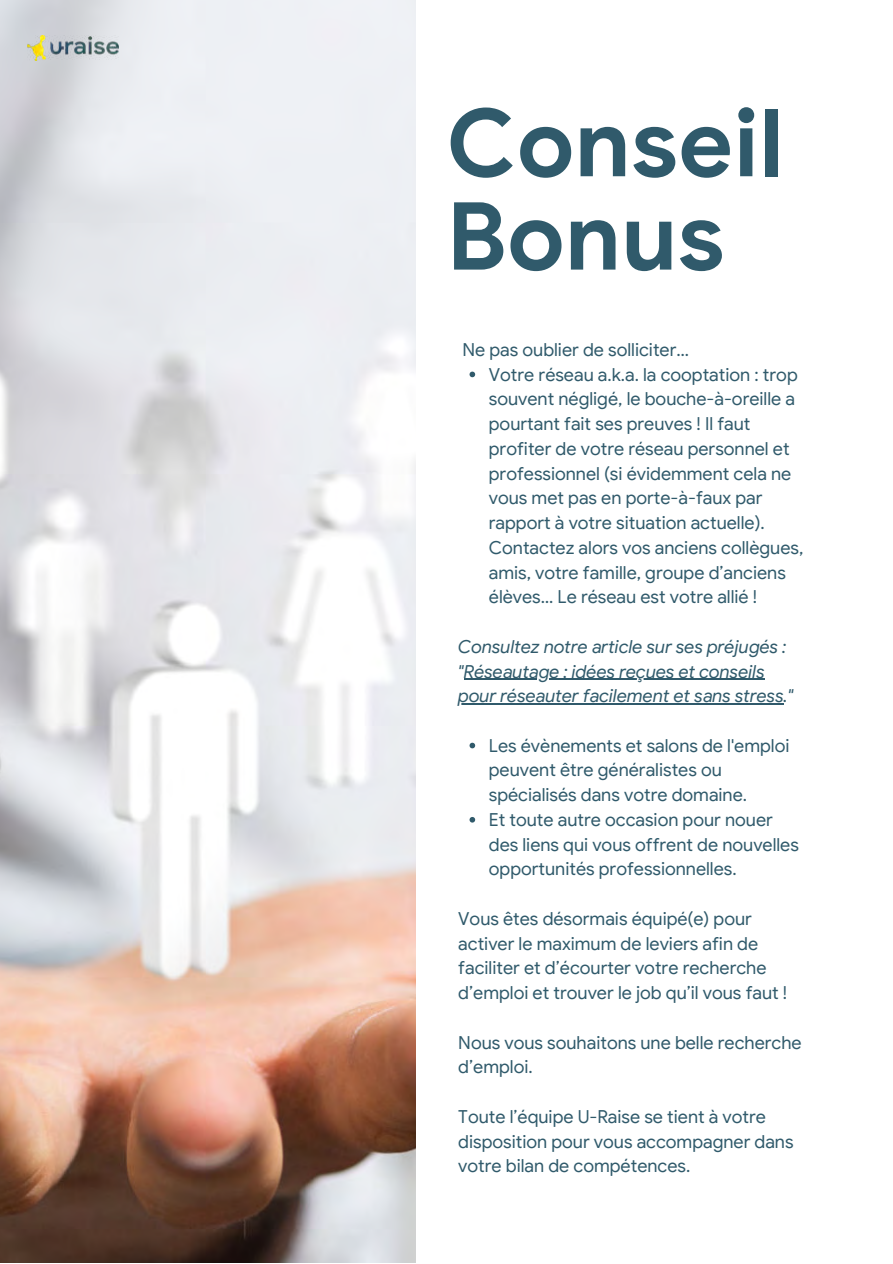
<style>
.page{position:relative;width:893px;height:1264px;background:#fff}
.page>*{position:absolute;margin:0;border:0;box-sizing:border-box;transform-origin:0 0}
.t1{font:700 93.9px/93.3px "Google Sans";color:#305a6b}
.t2{font:18px/24.8px "Google Sans";color:#305a6b}
.t3{font:italic 18px/24.8px "Google Sans";color:#305a6b}
</style>
<div class="page">
<img style="left:0;top:0;width:416px;height:1262px">
<svg style="left:469px;top:371px;width:6px;height:6px"></svg>
<svg style="left:469px;top:742px;width:6px;height:6px"></svg>
<svg style="left:469px;top:817px;width:6px;height:5px"></svg>
<hr style="left:464px;top:678px;width:300px;height:1px;background:#305a6b">
<hr style="left:458px;top:703px;width:325px;height:1px;background:#305a6b">
<img style="left:27px;top:35px;width:91px;height:25px">
<h1 class="t1" style="left:446px;top:98px;width:339px">Conseil<br>Bonus</h1>
<p class="t2" style="left:462px;top:337px;width:228px">Ne pas oublier de solliciter…</p>
<p class="t2" style="left:489px;top:362px;width:316px">Votre réseau a.k.a. la cooptation : trop souvent négligé, le bouche-à-oreille a pourtant fait ses preuves ! Il faut profiter de votre réseau personnel et professionnel (si évidemment cela ne vous met pas en porte-à-faux par rapport à votre situation actuelle).<br>Contactez alors vos anciens collègues, amis, votre famille, groupe d’anciens élèves… Le réseau est votre allié !</p>
<p class="t3" style="left:458px;top:634px;width:336px">Consultez notre article sur ses préjugés : "Réseautage : idées reçues et conseils pour réseauter facilement et sans stress."</p>
<p class="t2" style="left:489px;top:733px;width:311px">Les évènements et salons de l'emploi peuvent être généralistes ou spécialisés dans votre domaine.<br>Et toute autre occasion pour nouer des liens qui vous offrent de nouvelles opportunités professionnelles.</p>
<p class="t2" style="left:458px;top:906px;width:330px">Vous êtes désormais équipé(e) pour activer le maximum de leviers afin de faciliter et d’écourter votre recherche d’emploi et trouver le job qu’il vous faut !</p>
<p class="t2" style="left:458px;top:1029px;width:345px">Nous vous souhaitons une belle recherche d’emploi.</p>
<p class="t2" style="left:458px;top:1104px;width:337px">Toute l’équipe U-Raise se tient à votre disposition pour vous accompagner dans votre bilan de compétences.</p>
</div>
